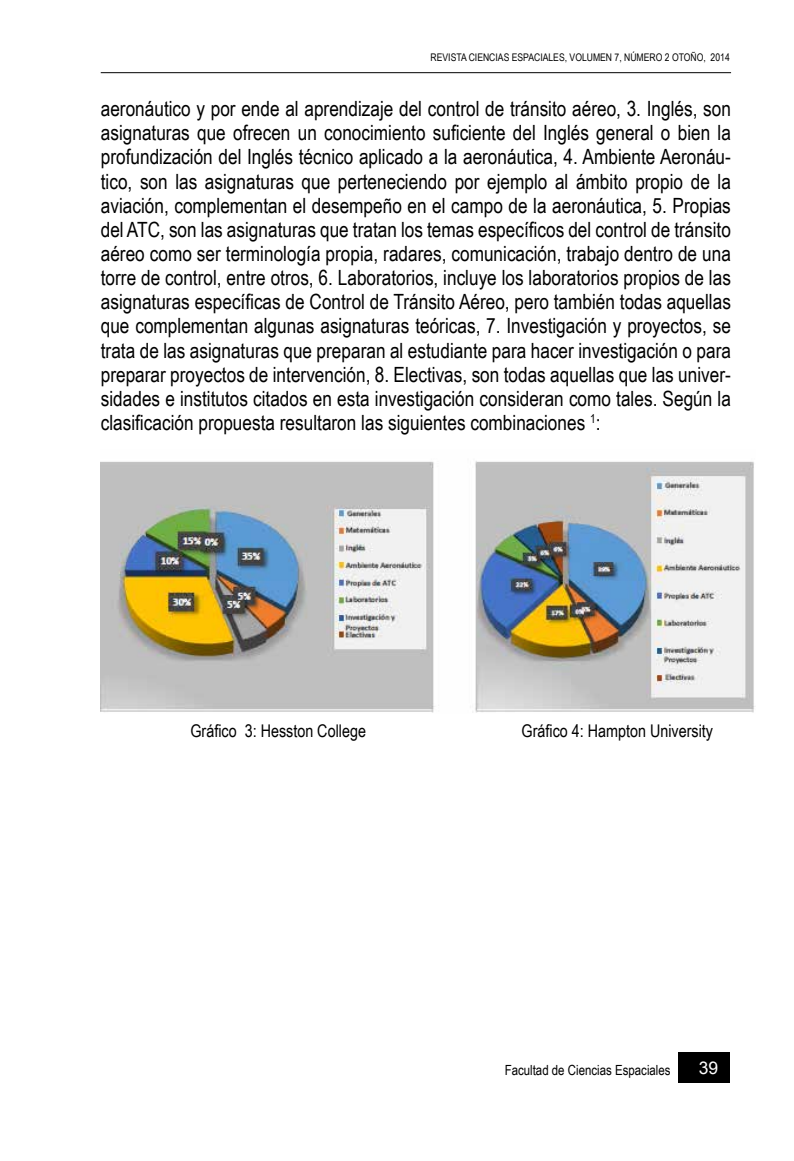
<style>
.page{position:relative;width:794px;height:1161px;background:#fff}
.page>*{position:absolute;margin:0;border:0;box-sizing:border-box;transform-origin:0 0}
.t1{font:21px/24.2px "Arial Narrow";color:#000;text-align:justify}
.t2{font:17.5px "Arial Narrow";color:#000}
.t3{font:17.5px "Arial";color:#fff}
.t4{font:14px "Arial Narrow";color:#000}
.t5{font:10.5px "Arial Narrow";color:#000}
</style>
<div class="page">
<div style="left:678px;top:1052px;width:51px;height:30px;background:#000"></div>
<hr style="left:101px;top:72px;width:630px;height:1px;background:#000">
<img style="left:101px;top:461px;width:654px;height:252px">
<p class="t5" style="left:430px;top:50px;width:301px">revista ciencias espaciales, volumen 7, número 2 otoño, 2014</p>
<p class="t1" style="left:101px;top:96px;width:631px">aeronáutico y por ende al aprendizaje del control de tránsito aéreo, 3. Inglés, son asignaturas que ofrecen un conocimiento suficiente del Inglés general o bien la profundización del Inglés técnico aplicado a la aeronáutica, 4. Ambiente Aeronáu&shy;tico, son las asignaturas que perteneciendo por ejemplo al ámbito propio de la aviación, complementan el desempeño en el campo de la aeronáutica, 5. Propias del ATC, son las asignaturas que tratan los temas específicos del control de tránsito aéreo como ser terminología propia, radares, comunicación, trabajo dentro de una torre de control, entre otros, 6. Laboratorios, incluye los laboratorios propios de las asignaturas específicas de Control de Tránsito Aéreo, pero también todas aquellas que complementan algunas asignaturas teóricas, 7. Investigación y proyectos, se trata de las asignaturas que preparan al estudiante para hacer investigación o para preparar proyectos de intervención, 8. Electivas, son todas aquellas que las univer&shy;sidades e institutos citados en esta investigación consideran como tales. Según la clasificación propuesta resultaron las siguientes combinaciones <sup>1</sup>:</p>
<p class="t2" style="left:190px;top:718px;width:177px">Gráfico 3: Hesston College</p>
<p class="t2" style="left:521px;top:718px;width:193px">Gráfico 4: Hampton University</p>
<p class="t4" style="left:505px;top:1060px;width:167px">Facultad de Ciencias Espaciales</p>
<p class="t3" style="left:699px;top:1056px;width:21px">39</p>
</div>
